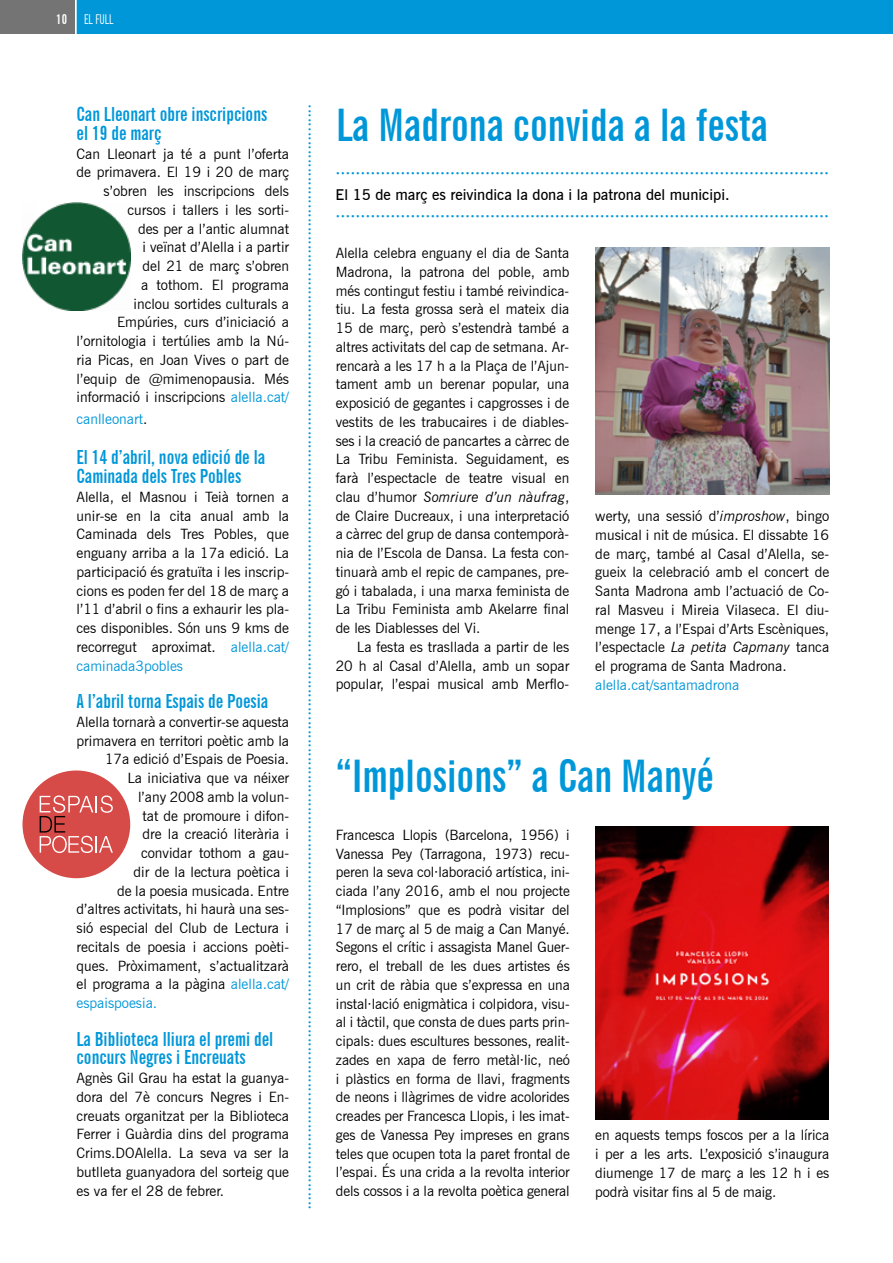
<style>
.page{position:relative;width:893px;height:1263px;background:#fff}
.page>*{position:absolute;margin:0;border:0;box-sizing:border-box;transform-origin:0 0}
.t1{font:700 extra-condensed 45px "News Gothic BT";color:#0097d9}
.t2{font:700 extra-condensed 19.5px/18.8px "News Gothic BT";color:#0097d9}
.t3{font:600 16.5px "News Gothic BT";color:#0097d9}
.t4{font:600 15px "News Gothic BT";color:#0097d9}
.t5{font:600 15px "News Gothic BT";color:#000}
.t6{font:14.25px/18.8px "News Gothic BT";color:#000;text-align:justify}
.t7{font:14.25px "News Gothic BT";color:#0097d9}
.t8{font:extra-condensed 13.5px "News Gothic BT";color:#fff}
.t9{font:700 extra-condensed 13.5px "News Gothic BT";color:#fff}
.s1{color:#0097d9}
.s2{color:#000}
.s3{font-style:italic}
</style>
<div class="page">
<div style="left:0;top:0;width:75px;height:34px;background:#757474"></div>
<div style="left:77px;top:0;width:816px;height:34px;background:#0097d9"></div>
<img style="left:595px;top:248px;width:234px;height:247px">
<img style="left:595px;top:827px;width:234px;height:292px">
<div style="left:23px;top:770px;width:107px;height:108px;background:#d64b47;border-radius:50%"></div>
<svg style="left:40px;top:795px;width:73px;height:58px"></svg>
<img style="left:23px;top:203px;width:107px;height:107px">
<p class="t9" style="left:56px;top:11px;width:12px">10</p>
<p class="t8" style="left:84px;top:11px;width:31px">EL FULL</p>
<h2 class="t2" style="left:77px;top:105px;width:192px">Can Lleonart obre inscripcions el 19 de març</h2>
<p class="t6" style="left:77px;top:144px;width:214px;text-align:right">Can Lleonart ja té a punt l’oferta de primavera. El 19 i 20 de març s’obren les inscripcions dels cursos i tallers i les sorti-<br>des per a l’antic alumnat<br>i veïnat d’Alella i a partir<br>del 21 de març s’obren<br>a tothom. El programa<br>inclou sortides culturals a<br>Empúries, curs d’iniciació a l’ornitologia i tertúlies amb la Nú&shy;ria Picas, en Joan Vives o part de l’equip de @mimenopausia. Més informació i inscripcions <span class="s1">alella.cat/</span></p>
<p class="t7" style="left:77px;top:410px;width:72px">canlleonart<span class="s2">.</span></p>
<h2 class="t2" style="left:77px;top:448px;width:190px">El 14 d’abril, nova edició de la<br>Caminada dels Tres Pobles</h2>
<p class="t6" style="left:77px;top:487px;width:214px">Alella, el Masnou i Teià tornen a unir-se en la cita anual amb la Caminada dels Tres Pobles, que enguany arriba a la 17a edició. La participació és gratuïta i les inscrip&shy;cions es poden fer del 18 de març a l’11 d’abril o fins a exhaurir les pla&shy;ces disponibles. Són uns 9 kms de recorregut aproximat. <span class="s1">alella.cat/ caminada3pobles</span></p>
<h2 class="t2" style="left:77px;top:692px;width:193px">A l’abril torna Espais de Poesia</h2>
<p class="t6" style="left:77px;top:712px;width:214px">Alella tornarà a convertir-se aquesta</p>
<p class="t6" style="left:77px;top:731px;width:214px">primavera en territori poètic amb la</p>
<p class="t6" style="left:105px;top:750px;width:186px">17a edició d’Espais de Poesia.</p>
<p class="t6" style="left:128px;top:769px;width:163px">La iniciativa que va néixer</p>
<p class="t6" style="left:138px;top:787px;width:153px">l’any 2008 amb la volun-</p>
<p class="t6" style="left:143px;top:806px;width:148px">tat de promoure i difon-</p>
<p class="t6" style="left:143px;top:825px;width:148px">dre la creació literària i</p>
<p class="t6" style="left:141px;top:844px;width:150px">convidar tothom a gau-</p>
<p class="t6" style="left:134px;top:862px;width:157px">dir de la lectura poètica i</p>
<p class="t6" style="left:117px;top:881px;width:174px">de la poesia musicada. Entre</p>
<p class="t6" style="left:77px;top:900px;width:214px">d’altres activitats, hi haurà una ses-</p>
<p class="t6" style="left:77px;top:919px;width:214px">sió especial del Club de Lectura i</p>
<p class="t6" style="left:77px;top:937px;width:214px">recitals de poesia i accions poèti-</p>
<p class="t6" style="left:77px;top:956px;width:214px">ques. Pròximament, s’actualitzarà</p>
<p class="t6" style="left:77px;top:975px;width:214px">el programa a la pàgina <span class="s1">alella.cat/</span></p>
<p class="t7" style="left:77px;top:994px;width:82px">espaispoesia.</p>
<h2 class="t2" style="left:77px;top:1029px;width:198px">La Biblioteca lliura el premi del concurs Negres i Encreuats</h2>
<p class="t6" style="left:77px;top:1069px;width:214px">Agnès Gil Grau ha estat la guanya&shy;dora del 7è concurs Negres i En&shy;creuats organitzat per la Biblioteca Ferrer i Guàrdia dins del programa Crims.DOAlella. La seva va ser la butlleta guanyadora del sorteig que es va fer el 28 de febrer.</p>
<p class="t4" style="left:319px;top:104px;width:1107px;rotate:90deg">····················································································································································································································································</p>
<h1 class="t1" style="left:336px;top:97px;width:433px">La Madrona convida a la festa</h1>
<p class="t3" style="left:336px;top:163px;width:495px">···································································································</p>
<p class="t5" style="left:336px;top:185px;width:395px">El 15 de març es reivindica la dona i la patrona del municipi.</p>
<p class="t3" style="left:336px;top:206px;width:495px">···································································································</p>
<p class="t6" style="left:336px;top:244px;width:235px">Alella celebra enguany el dia de Santa Madrona, la patrona del poble, amb més contingut festiu i també reivindica&shy;tiu. La festa grossa serà el mateix dia 15 de març, però s’estendrà també a altres activitats del cap de setmana. Ar&shy;rencarà a les 17 h a la Plaça de l’Ajun&shy;tament amb un berenar popular, una exposició de gegantes i capgrosses i de vestits de les trabucaires i de diables&shy;ses i la creació de pancartes a càrrec de La Tribu Feminista. Seguidament, es farà l’espectacle de teatre visual en clau d’humor <span class="s3">Somriure d’un nàufrag</span>, de Claire Ducreaux, i una interpretació a càrrec del grup de dansa contemporà&shy;nia de l’Escola de Dansa. La festa con&shy;tinuarà amb el repic de campanes, pre&shy;gó i tabalada, i una marxa feminista de La Tribu Feminista amb Akelarre final de les Diablesses del Vi.</p>
<p class="t6" style="left:336px;top:637px;width:235px;text-indent:21px">La festa es trasllada a partir de les 20 h al Casal d’Alella, amb un sopar popular, l’espai musical amb Merflo-</p>
<p class="t6" style="left:595px;top:506px;width:235px">werty, una sessió d’<span class="s3">improshow</span>, bingo musical i nit de música. El dissabte 16 de març, també al Casal d’Alella, se&shy;gueix la celebració amb el concert de Santa Madrona amb l’actuació de Co&shy;ral Masveu i Mireia Vilaseca. El diu&shy;menge 17, a l’Espai d’Arts Escèniques, l’espectacle <span class="s3">La petita Capmany</span> tanca el programa de Santa Madrona.</p>
<p class="t7" style="left:595px;top:676px;width:146px">alella.cat/santamadrona</p>
<h1 class="t1" style="left:336px;top:749px;width:379px">“Implosions” a Can Manyé</h1>
<p class="t6" style="left:336px;top:825px;width:235px">Francesca Llopis (Barcelona, 1956) i Vanessa Pey (Tarragona, 1973) recu&shy;peren la seva col·laboració artística, ini&shy;ciada l’any 2016, amb el nou projecte “Implosions” que es podrà visitar del 17 de març al 5 de maig a Can Manyé.<br>Segons el crític i assagista Manel Guer&shy;rero, el treball de les dues artistes és un crit de ràbia que s’expressa en una instal·lació enigmàtica i colpidora, visu&shy;al i tàctil, que consta de dues parts prin&shy;cipals: dues escultures bessones, realit&shy;zades en xapa de ferro metàl·lic, neó i plàstics en forma de llavi, fragments de neons i llàgrimes de vidre acolorides creades per Francesca Llopis, i les imat&shy;ges de Vanessa Pey impreses en grans teles que ocupen tota la paret frontal de l’espai. És una crida a la revolta interior dels cossos i a la revolta poètica general</p>
<p class="t6" style="left:595px;top:1126px;width:235px">en aquests temps foscos per a la lírica i per a les arts. L’exposició s’inaugura diumenge 17 de març a les 12 h i es podrà visitar fins al 5 de maig.</p>
</div>
